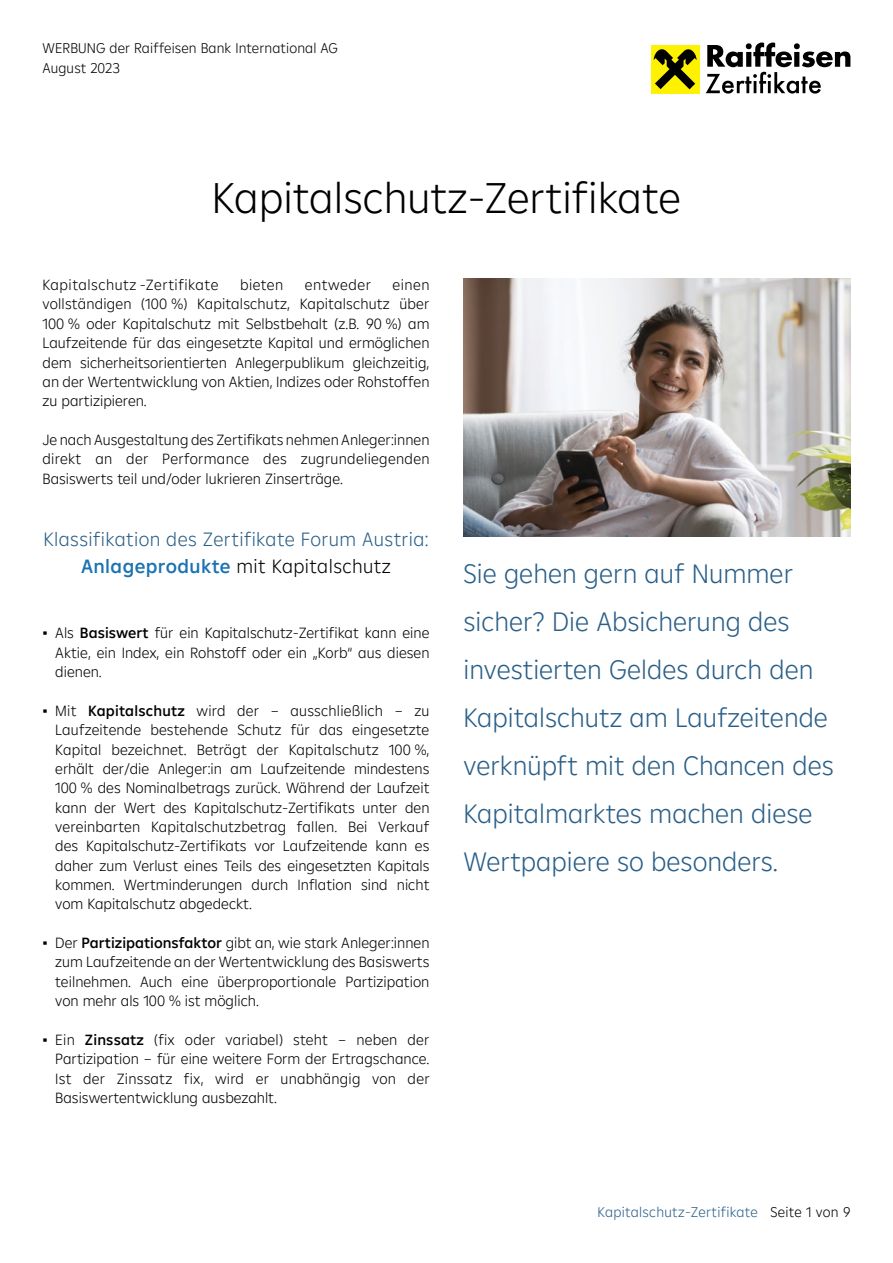
<style>
.page{position:relative;width:893px;height:1263px;background:#fff}
.page>*{position:absolute;margin:0;border:0;box-sizing:border-box;transform-origin:0 0}
.t1{font:300 43.5px "Amalia";color:#000}
.t2{font:300 27px/48px "Amalia";color:#2a5f88}
.t3{font:300 19.5px/27.6px "Amalia";letter-spacing:.02em;color:#2a5f88;text-align:center}
.t4{font:300 15px/19.4px "Amalia";color:#000;text-align:justify}
.t5{font:300 15px "Amalia";letter-spacing:.035em;color:#000}
.t6{font:300 14.25px/19.4px "Amalia";letter-spacing:.01em;color:#000}
.t7{font:300 14.25px "Amalia";letter-spacing:.02em;color:#2a5f88}
.s1{font-weight:500;color:#1a72b1}
.s2{color:#000}
.s3{font-family:"Trebuchet MS";font-weight:400}
.s4{font-weight:500}
</style>
<div class="page">
<div style="left:651px;top:45px;width:48px;height:48px;background:#fff200"></div>
<svg style="left:654px;top:49px;width:43px;height:40px"></svg>
<svg style="left:706px;top:43px;width:144px;height:51px"></svg>
<img style="left:463px;top:279px;width:387px;height:257px">
<p class="t6" style="left:43px;top:38px;width:297px">WERBUNG der Raiffeisen Bank International AG<br>August 2023</p>
<h1 class="t1" style="left:212px;top:169px;width:471px">Kapitalschutz-Zertifikate</h1>
<p class="t5" style="left:43px;top:275px;width:177px">Kapitalschutz -Zertifikate</p>
<p class="t4" style="left:240px;top:275px;width:45px">bieten</p>
<p class="t5" style="left:305px;top:275px;width:68px">entweder</p>
<p class="t4" style="left:43px;top:275px;width:389px;text-indent:350px">einen vollständigen (100 %) Kapitalschutz, Kapitalschutz über 100 % oder Kapitalschutz mit Selbstbehalt (z.B. 90 %) am Laufzeitende für das eingesetzte Kapital und ermöglichen dem sicherheitsorientierten Anlegerpublikum gleichzeitig, an der Wertentwicklung von Aktien, Indizes oder Rohstoffen zu partizipieren.</p>
<p class="t4" style="left:43px;top:429px;width:389px">Je nach Ausgestaltung des Zertifikats nehmen Anleger:innen direkt an der Performance des zugrundeliegenden Basiswerts teil und/oder lukrieren Zinserträge.</p>
<h3 class="t3" style="left:43px;top:524px;width:387px">Klassifikation des Zertifikate Forum Austria:<br><span class="s1">Anlageprodukte</span> <span class="s2">mit Kapitalschutz</span></h3>
<p class="t4" style="left:55px;top:623px;width:376px;text-indent:-13px"><span class="s3">▪</span> Als <span class="s4">Basiswert</span> für ein Kapitalschutz-Zertifikat kann eine Aktie, ein Index, ein Rohstoff oder ein „Korb“ aus diesen dienen.</p>
<p class="t4" style="left:55px;top:700px;width:376px;text-indent:-13px"><span class="s3">▪</span> Mit <span class="s4">Kapitalschutz</span> wird der – ausschließlich – zu Laufzeitende bestehende Schutz für das eingesetzte Kapital bezeichnet. Beträgt der Kapitalschutz 100 %, erhält der/die Anleger:in am Laufzeitende mindestens 100 % des Nominalbetrags zurück. Während der Laufzeit kann der Wert des Kapitalschutz-Zertifikats unter den vereinbarten Kapitalschutzbetrag fallen. Bei Verkauf des Kapitalschutz-Zertifikats vor Laufzeitende kann es daher zum Verlust eines Teils des eingesetzten Kapitals kommen. Wertminderungen durch Inflation sind nicht vom Kapitalschutz abgedeckt.</p>
<p class="t4" style="left:55px;top:932px;width:376px;text-indent:-13px"><span class="s3">▪</span> Der <span class="s4">Partizipationsfaktor</span> gibt an, wie stark Anleger:innen zum Laufzeitende an der Wertentwicklung des Basiswerts teilnehmen. Auch eine überproportionale Partizipation von mehr als 100 % ist möglich.</p>
<p class="t4" style="left:55px;top:1029px;width:376px;text-indent:-13px"><span class="s3">▪</span> Ein <span class="s4">Zinssatz</span> (fix oder variabel) steht – neben der Partizipation – für eine weitere Form der Ertragschance.<br>Ist der Zinssatz fix, wird er unabhängig von der Basiswertentwicklung ausbezahlt.</p>
<h2 class="t2" style="left:463px;top:548px;width:372px">Sie gehen gern auf Nummer sicher? Die Absicherung des investierten Geldes durch den<br>Kapitalschutz am Laufzeitende verknüpft mit den Chancen des<br>Kapitalmarktes machen diese<br>Wertpapiere so besonders.</h2>
<p class="t7" style="left:598px;top:1202px;width:254px">Kapitalschutz-Zertifikate <span class="s2">Seite 1 von 9</span></p>
</div>
